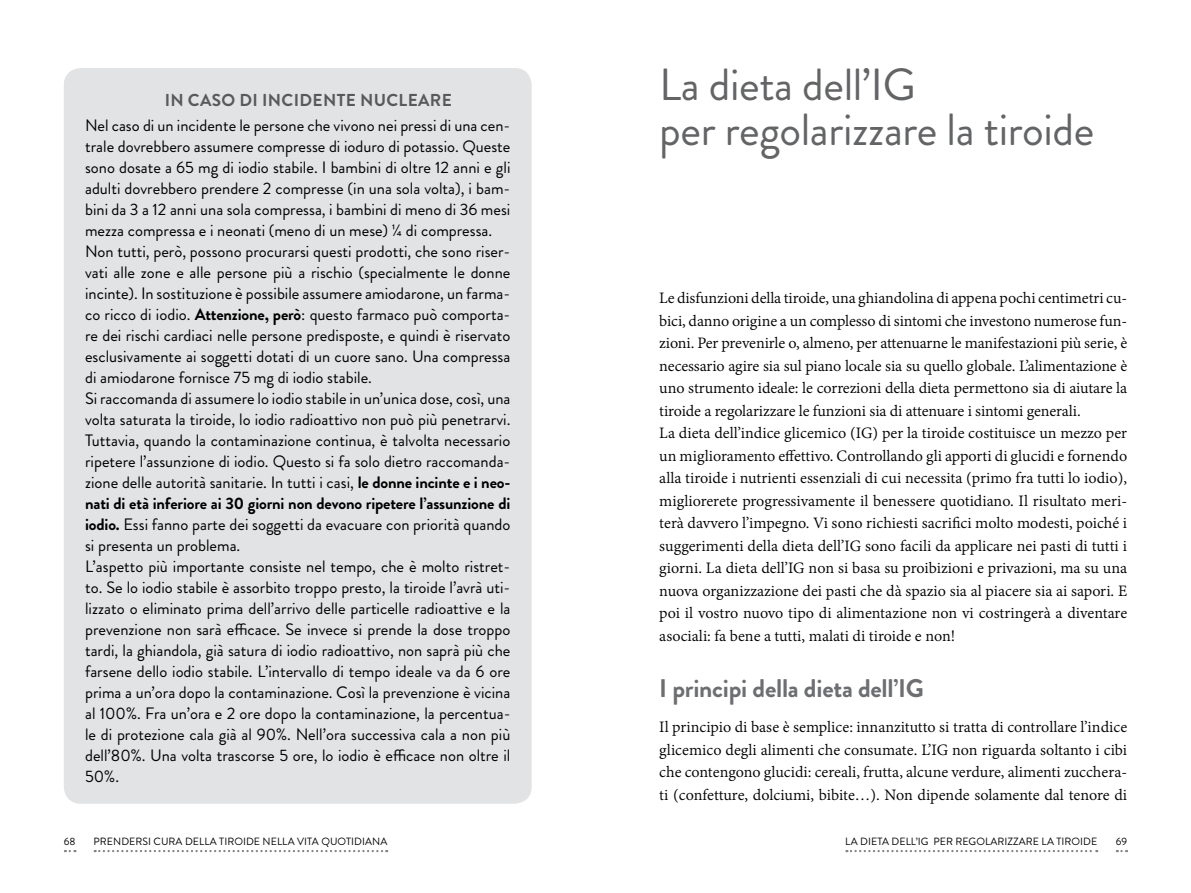
<style>
.page{position:relative;width:1191px;height:893px;background:#fff}
.page>*{position:absolute;margin:0;border:0;box-sizing:border-box;transform-origin:0 0}
.t1{font:45px/45px "Brandon Grotesque";letter-spacing:-.01em;color:#636466}
.t2{font:700 25.5px "Brandon Grotesque";letter-spacing:-.01em;color:#6d6e71}
.t3{font:17.25px/22.5px "Adobe Devanagari";letter-spacing:-.005em;color:#000}
.t4{font:700 17.25px "Brandon Grotesque";letter-spacing:.02em;color:#58595b}
.t5{font:16.5px/21px "Brandon Grotesque";color:#000}
.t6{font:10.5px "Brandon Grotesque";letter-spacing:.005em;color:#000}
.s1{font-weight:700}
</style>
<div class="page">
<svg style="left:95px;top:850px;width:292px;height:2px"></svg>
<svg style="left:65px;top:850px;width:10px;height:2px"></svg>
<svg style="left:1116px;top:850px;width:11px;height:2px"></svg>
<svg style="left:846px;top:850px;width:251px;height:2px"></svg>
<div style="left:64px;top:68px;width:467px;height:736px;background:#e2e3e4;border-radius:17px"></div>
<p class="t4" style="left:165px;top:88px;width:289px">in caso di incidente n ucleare</p>
<p class="t5" style="left:85px;top:115px;width:427px">Nel caso di un incidente le persone che vivono nei pressi di una cen&shy;trale dovrebbero assumere compresse di ioduro di potassio. Queste sono dosate a 65 mg di iodio stabile. I bambini di oltre 12 anni e gli adulti dovrebbero prendere 2 compresse (in una sola volta), i bam&shy;bini da 3 a 12 anni una sola compressa, i bambini di meno di 36 mesi mezza compressa e i neonati (meno di un mese) ¼ di compressa.<br>Non tutti, però, possono procurarsi questi prodotti, che sono riser&shy;vati alle zone e alle persone più a rischio (specialmente le donne incinte). In sostituzione è possibile assumere amiodarone, un farma&shy;co ricco di iodio. <span class="s1">Attenzione, però</span>: questo farmaco può comporta&shy;re dei rischi cardiaci nelle persone predisposte, e quindi è riservato esclusivamente ai soggetti dotati di un cuore sano. Una compressa di amiodarone fornisce 75 mg di iodio stabile.<br>Si raccomanda di assumere lo iodio stabile in un’unica dose, così, una volta saturata la tiroide, lo iodio radioattivo non può più penetrarvi.<br>Tuttavia, quando la contaminazione continua, è talvolta necessario ripetere l’assunzione di iodio. Questo si fa solo dietro raccomanda&shy;zione delle autorità sanitarie. In tutti i casi, <span class="s1">le donne incinte e i neo&shy;nati di età inferiore ai 30 giorni non devono ripetere l’assunzione di iodio.</span> Essi fanno parte dei soggetti da evacuare con priorità quando si presenta un problema.<br>L’aspetto più importante consiste nel tempo, che è molto ristret&shy;to. Se lo iodio stabile è assorbito troppo presto, la tiroide l’avrà uti&shy;lizzato o eliminato prima dell’arrivo delle particelle radioattive e la prevenzione non sarà efficace. Se invece si prende la dose troppo tardi, la ghiandola, già satura di iodio radioattivo, non saprà più che farsene dello iodio stabile. L’intervallo di tempo ideale va da 6 ore prima a un’ora dopo la contaminazione. Così la prevenzione è vicina al 100%. Fra un’ora e 2 ore dopo la contaminazione, la percentua&shy;le di protezione cala già al 90%. Nell’ora successiva cala a non più dell’80%. Una volta trascorse 5 ore, lo iodio è efficace non oltre il 50%.</p>
<h1 class="t1" style="left:659px;top:62px;width:436px">La dieta dell’IG<br>per regolarizzare la tiroide</h1>
<p class="t3" style="left:659px;top:288px;width:469px">Le disfunzioni della tiroide, una ghiandolina di appena pochi centimetri cu&shy;bici, danno origine a un complesso di sintomi che investono numerose fun&shy;zioni. Per prevenirle o, almeno, per attenuarne le manifestazioni più serie, è necessario agire sia sul piano locale sia su quello globale. L’alimentazione è uno strumento ideale: le correzioni della dieta permettono sia di aiutare la tiroide a regolarizzare le funzioni sia di attenuare i sintomi generali.<br>La dieta dell’indice glicemico (IG) per la tiroide costituisce un mezzo per un miglioramento effettivo. Controllando gli apporti di glucidi e fornendo alla tiroide i nutrienti essenziali di cui necessita (primo fra tutti lo iodio), migliorerete progressivamente il benessere quotidiano. Il risultato meri&shy;terà davvero l’impegno. Vi sono richiesti sacrifici molto modesti, poiché i suggerimenti della dieta dell’IG sono facili da applicare nei pasti di tutti i giorni. La dieta dell’IG non si basa su proibizioni e privazioni, ma su una nuova organizzazione dei pasti che dà spazio sia al piacere sia ai sapori. E poi il vostro nuovo tipo di alimentazione non vi costringerà a diventare asociali: fa bene a tutti, malati di tiroide e non!</p>
<h2 class="t2" style="left:659px;top:671px;width:251px">I principi della dieta dell’IG</h2>
<p class="t3" style="left:659px;top:717px;width:469px;text-align:justify">Il principio di base è semplice: innanzitutto si tratta di controllare l’indice glicemico degli alimenti che consumate. L’IG non riguarda soltanto i cibi che contengono glucidi: cereali, frutta, alcune verdure, alimenti zucchera&shy;ti (confetture, dolciumi, bibite…). Non dipende solamente dal tenore di</p>
<p class="t6" style="left:64px;top:834px;width:13px">68</p>
<p class="t6" style="left:94px;top:834px;width:295px">PRENDERSI CURA DELLA TIROIDE NELLA VITA QUOTIDIANA</p>
<p class="t6" style="left:845px;top:834px;width:254px">LA DIETA DELL’IG PER REGOLARIZZARE LA TIROIDE</p>
<p class="t6" style="left:1115px;top:834px;width:13px">69</p>
</div>
